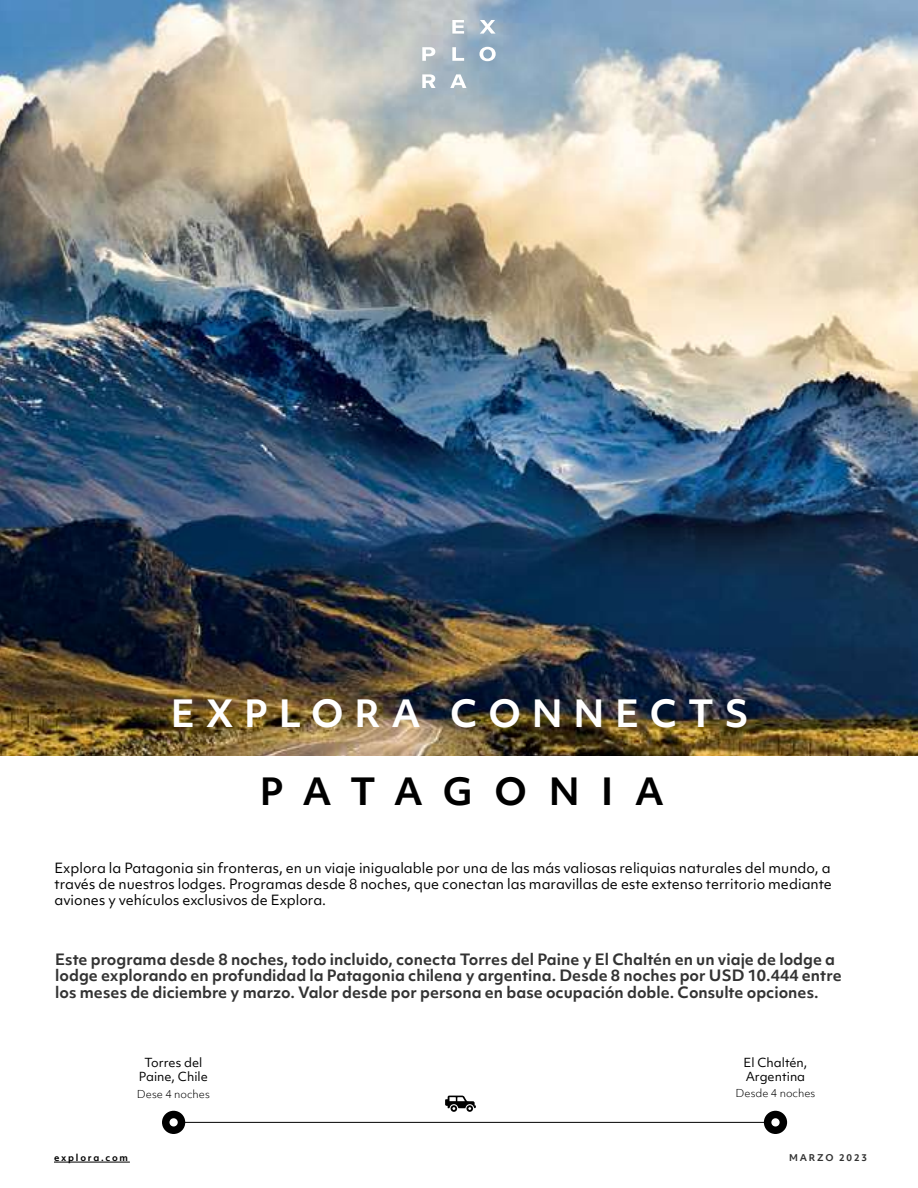
<style>
.page{position:relative;width:918px;height:1188px;background:#fff}
.page>*{position:absolute;margin:0;border:0;box-sizing:border-box;transform-origin:0 0}
.t1{font:700 36px "Objektiv Mk 1";letter-spacing:.3em;color:#fff}
.t2{font:700 36px "Objektiv Mk 1";letter-spacing:.575em;color:#000}
.t3{font:700 15px/16.5px "Objektiv Mk 1";color:#333}
.t4{font:13.5px/16.2px "Objektiv Mk 1";color:#000;text-align:justify}
.t5{font:12px/14.4px "Objektiv Mk 1";color:#000;text-align:center}
.t6{font:300 10.5px "Objektiv Mk 1 Trial";color:#000}
.t7{font:700 9px "Objektiv Mk 1 Trial";letter-spacing:.2em;color:#000}
.t8{font:700 9px "Objektiv Mk 1 Trial";letter-spacing:.2em;color:#333}
</style>
<div class="page">
<hr style="left:54px;top:1162px;width:76px;height:1px;background:#000">
<img style="left:0;top:0;width:918px;height:756px">
<svg style="left:452px;top:47px;width:12px;height:14px"></svg>
<svg style="left:452px;top:20px;width:12px;height:14px"></svg>
<svg style="left:480px;top:20px;width:16px;height:14px"></svg>
<svg style="left:450px;top:74px;width:16px;height:14px"></svg>
<svg style="left:422px;top:74px;width:14px;height:14px"></svg>
<svg style="left:422px;top:47px;width:13px;height:14px"></svg>
<svg style="left:479px;top:47px;width:17px;height:14px"></svg>
<hr style="left:174px;top:1122px;width:602px;height:1px;background:#000">
<div style="left:162px;top:1111px;width:23px;height:23px;background:#000;border-radius:50%"></div>
<div style="left:170px;top:1118px;width:8px;height:8px;background:#fff;border-radius:50%"></div>
<div style="left:764px;top:1111px;width:23px;height:23px;background:#000;border-radius:50%"></div>
<div style="left:771px;top:1118px;width:9px;height:8px;background:#fff;border-radius:50%"></div>
<svg style="left:445px;top:1096px;width:31px;height:16px"></svg>
<h1 class="t1" style="left:171px;top:688px;width:580px">EXPLORA CONNECTS</h1>
<h1 class="t2" style="left:260px;top:766px;width:406px">PATAGONIA</h1>
<p class="t4" style="left:54px;top:859px;width:779px">Explora la Patagonia sin fronteras, en un viaje inigualable por una de las más valiosas reliquias naturales del mundo, a través de nuestros lodges. Programas desde 8 noches, que conectan las maravillas de este extenso territorio mediante aviones y vehículos exclusivos de Explora.</p>
<p class="t3" style="left:55px;top:951px;width:788px">Este programa desde 8 noches, todo incluido, conecta Torres del Paine y El Chaltén en un viaje de lodge a lodge explorando en profundidad la Patagonia chilena y argentina. Desde 8 noches por USD 10.444 entre los meses de diciembre y marzo. Valor desde por persona en base ocupación doble. Consulte opciones.</p>
<p class="t5" style="left:139px;top:1055px;width:70px">Torres del<br>Paine, Chile</p>
<p class="t5" style="left:744px;top:1055px;width:65px;text-align:left">El Chaltén,<br>Argentina</p>
<p class="t6" style="left:137px;top:1087px;width:74px">Dese 4 noches</p>
<p class="t6" style="left:736px;top:1086px;width:81px">Desde 4 noches</p>
<p class="t7" style="left:54px;top:1151px;width:76px">explora.com</p>
<p class="t8" style="left:789px;top:1151px;width:79px">MARZO 2023</p>
</div>
